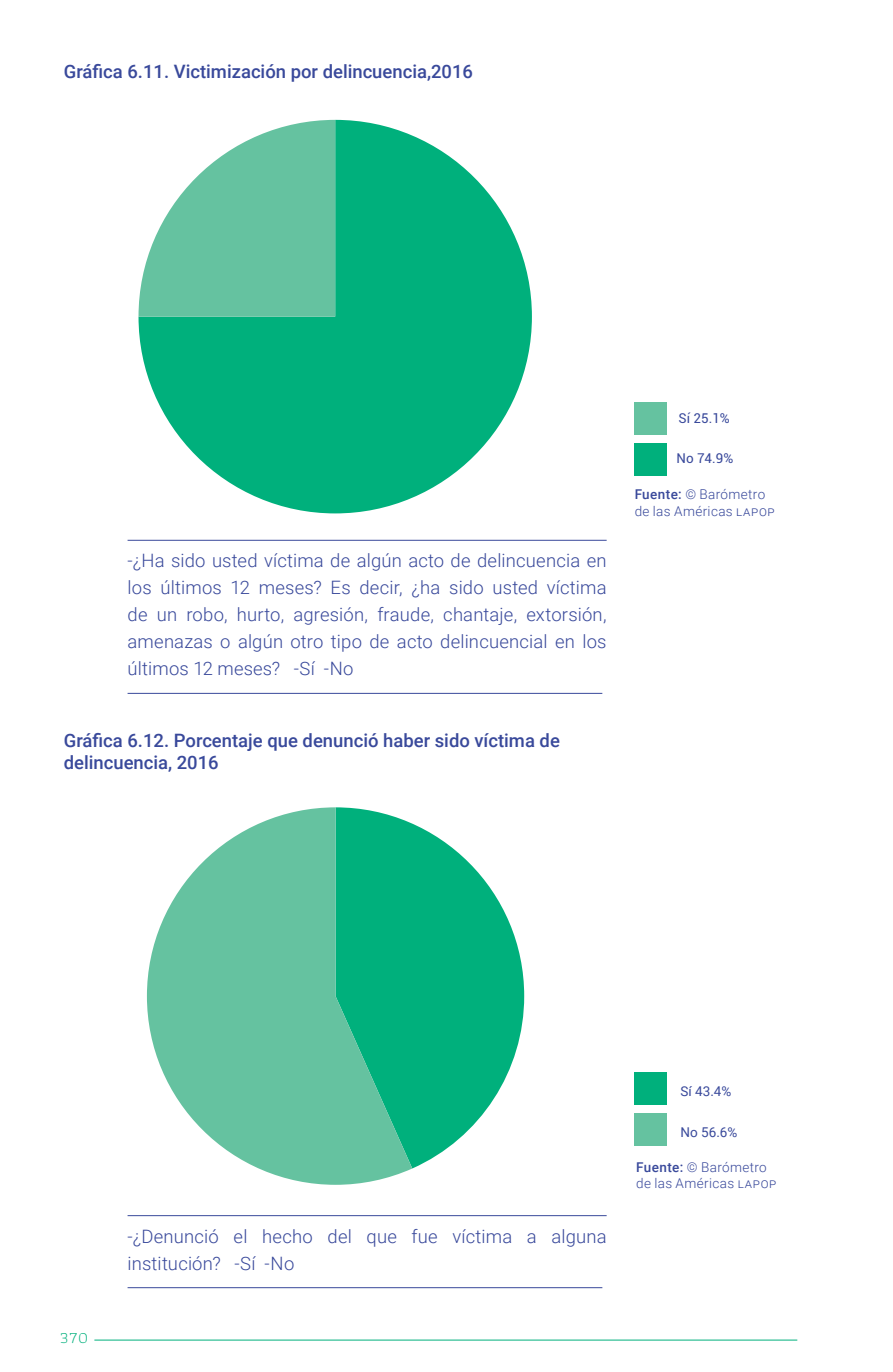
<style>
.page{position:relative;width:893px;height:1372px;background:#fff}
.page>*{position:absolute;margin:0;border:0;box-sizing:border-box;transform-origin:0 0}
.t1{font:300 18.45px/27px "Roboto";letter-spacing:.01em;color:#39499b;text-align:justify}
.t2{font:500 18.45px/22.1px "Roboto";color:#39499b}
.t3{font:300 16.88px "Athiti";color:#00b07c}
.t4{font:300 13.5px/16.2px "Roboto";letter-spacing:.025em;color:#39499b}
.t5{font:13.5px "Roboto";color:#39499b}
.s1{font-weight:500}
</style>
<div class="page">
<hr style="left:94px;top:1339px;width:703px;height:1px;background:#00b07c">
<hr style="left:128px;top:693px;width:474px;height:1px;background:#39499b">
<hr style="left:128px;top:1287px;width:474px;height:1px;background:#39499b">
<hr style="left:128px;top:540px;width:479px;height:1px;background:#39499b">
<hr style="left:128px;top:1215px;width:479px;height:1px;background:#39499b">
<svg style="left:139px;top:120px;width:393px;height:393px;fill:#00b07c"></svg>
<svg style="left:139px;top:120px;width:196px;height:196px"></svg>
<svg style="left:412px;top:823px;width:112px;height:345px;fill:#00b07c"></svg>
<svg style="left:147px;top:807px;width:265px;height:377px;fill:#65c2a0"></svg>
<div style="left:635px;top:443px;width:32px;height:32px;background:#00b07c"></div>
<div style="left:635px;top:402px;width:32px;height:33px;background:#65c2a0"></div>
<div style="left:635px;top:1071px;width:32px;height:33px;background:#00b07c"></div>
<div style="left:635px;top:1113px;width:32px;height:32px;background:#65c2a0"></div>
<p class="t2" style="left:64px;top:59px;width:411px">Gráfica 6.11. Victimización por delincuencia,2016</p>
<p class="t1" style="left:128px;top:546px;width:481px">-¿Ha sido usted víctima de algún acto de delincuencia en los últimos 12 meses? Es decir, ¿ha sido usted víctima de un robo, hurto, agresión, fraude, chantaje, extorsión, amenazas o algún otro tipo de acto delincuencial en los últimos 12 meses? -Sí -No</p>
<p class="t2" style="left:64px;top:728px;width:498px">Gráfica 6.12. Porcentaje que denunció haber sido víctima de delincuencia, 2016</p>
<p class="t5" style="left:678px;top:408px;width:53px">Sí 25.1%</p>
<p class="t5" style="left:676px;top:449px;width:58px">No 74.9%</p>
<p class="t4" style="left:635px;top:486px;width:142px"><span class="s1">Fuente:</span> © Barómetro de las Américas Lapop</p>
<p class="t3" style="left:60px;top:1324px;width:30px">370</p>
<p class="t1" style="left:128px;top:1221px;width:481px">-¿Denunció el hecho del que fue víctima a alguna institución? -Sí -No</p>
<p class="t5" style="left:681px;top:1081px;width:52px">Sí 43.4%</p>
<p class="t5" style="left:681px;top:1122px;width:58px">No 56.6%</p>
<p class="t4" style="left:636px;top:1158px;width:142px"><span class="s1">Fuente:</span> © Barómetro de las Américas Lapop</p>
</div>
